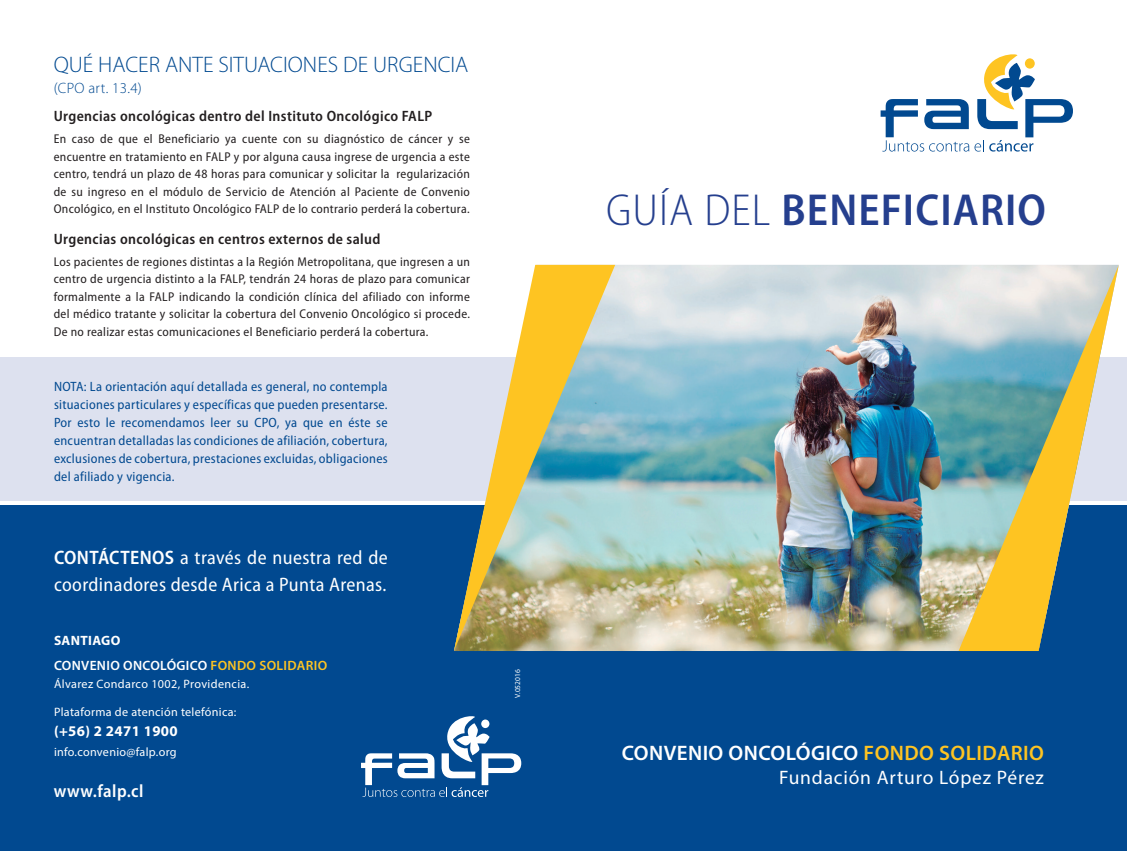
<style>
.page{position:relative;width:1127px;height:851px;background:#fff}
.page>*{position:absolute;margin:0;border:0;box-sizing:border-box;transform-origin:0 0}
.t1{font:600 semi-condensed 45px "Myriad Pro";letter-spacing:.025em;color:#253f8e}
.t2{font:300 22.5px "Myriad Pro";color:#014990}
.t3{font:600 21px "Myriad Pro";letter-spacing:.02em;color:#fff}
.t4{font:semi-condensed 19.5px/27px "Myriad Pro";letter-spacing:.02em;color:#fff}
.t5{font:19.5px "Myriad Pro";letter-spacing:.04em;color:#fff}
.t6{font:600 semi-condensed 18px "Myriad Pro";letter-spacing:.025em;color:#fff}
.t7{font:600 semi-condensed 15px "Myriad Pro";letter-spacing:.025em;color:#231f20}
.t8{font:300 15px "Myriad Pro";letter-spacing:.02em;color:#014990}
.t9{font:700 14.85px "Myriad Pro";letter-spacing:.025em;color:#fff}
.t10{font:semi-condensed 13.5px/18px "Myriad Pro";letter-spacing:.02em;color:#014990;text-align:justify}
.t11{font:600 13.5px "Myriad Pro";letter-spacing:.025em;color:#fff}
.t12{font:700 13.5px "Myriad Pro";letter-spacing:.025em;color:#fff}
.t13{font:semi-condensed 12.75px/17.5px "Myriad Pro";letter-spacing:.025em;color:#231f20;text-align:justify}
.t14{font:12.15px "Myriad Pro";letter-spacing:.025em;color:#fff}
.t15{font:7.5px "Myriad Pro";color:#fff}
.s1{font-weight:600}
.s2{color:#fec422}
.s3{font-weight:300}
</style>
<div class="page">
<div style="left:0;top:505px;width:1127px;height:345px;background:#014990"></div>
<div style="left:0;top:357px;width:1127px;height:144px;background:#dde1ef"></div>
<img style="left:615px;top:265px;width:343px;height:386px">
<svg style="left:958px;top:265px;width:161px;height:386px"></svg>
<svg style="left:454px;top:265px;width:161px;height:386px"></svg>
<svg style="left:880px;top:54px;width:193px;height:97px"></svg>
<svg style="left:361px;top:716px;width:160px;height:80px"></svg>
<p class="t2" style="left:54px;top:52px;width:416px">QUÉ HACER ANTE SITUACIONES DE URGENCIA</p>
<p class="t8" style="left:54px;top:80px;width:90px">(CPO art. 13.4)</p>
<p class="t7" style="left:54px;top:108px;width:380px">Urgencias oncológicas dentro del Instituto Oncológico FALP</p>
<p class="t13" style="left:54px;top:130px;width:418px">En caso de que el Beneficiario ya cuente con su diagnóstico de cáncer y se encuentre en tratamiento en FALP y por alguna causa ingrese de urgencia a este centro, tendrá un plazo de 48 horas para comunicar y solicitar la regularización de su ingreso en el módulo de Servicio de Atención al Paciente de Convenio Oncológico, en el Instituto Oncológico FALP de lo contrario perderá la cobertura.</p>
<p class="t7" style="left:54px;top:230px;width:328px">Urgencias oncológicas en centros externos de salud</p>
<p class="t13" style="left:54px;top:253px;width:418px">Los pacientes de regiones distintas a la Región Metropolitana, que ingresen a un centro de urgencia distinto a la FALP, tendrán 24 horas de plazo para comunicar formalmente a la FALP indicando la condición clínica del afiliado con informe del médico tratante y solicitar la cobertura del Convenio Oncológico si procede.<br>De no realizar estas comunicaciones el Beneficiario perderá la cobertura.</p>
<p class="t10" style="left:54px;top:377px;width:335px">NOTA: La orientación aquí detallada es general, no contempla situaciones particulares y específicas que pueden presentarse.<br>Por esto le recomendamos leer su CPO, ya que en éste se encuentran detalladas las condiciones de afiliación, cobertura, exclusiones de cobertura, prestaciones excluidas, obligaciones del afiliado y vigencia.</p>
<p class="t4" style="left:54px;top:544px;width:335px"><span class="s1">CONTÁCTENOS</span> a través de nuestra red de coordinadores desde Arica a Punta Arenas.</p>
<p class="t12" style="left:54px;top:631px;width:68px">SANTIAGO</p>
<p class="t11" style="left:54px;top:656px;width:275px">CONVENIO ONCOLÓGICO <span class="s2">FONDO SOLIDARIO</span></p>
<p class="t14" style="left:54px;top:675px;width:197px">Álvarez Condarco 1002, Providencia.</p>
<p class="t14" style="left:54px;top:703px;width:184px">Plataforma de atención telefónica:</p>
<p class="t9" style="left:54px;top:721px;width:125px">(+56) 2 2471 1900</p>
<p class="t14" style="left:54px;top:744px;width:124px">info.convenio@falp.org</p>
<p class="t6" style="left:54px;top:780px;width:91px">www.falp.cl</p>
<p class="t15" style="left:513px;top:697px;width:30px;rotate:-90deg">V.052016</p>
<p class="t1" style="left:606px;top:185px;width:442px"><span class="s3">GUÍA DEL</span> BENEFICIARIO</p>
<p class="t3" style="left:622px;top:739px;width:424px">CONVENIO ONCOLÓGICO <span class="s2">FONDO SOLIDARIO</span></p>
<p class="t5" style="left:779px;top:765px;width:266px">Fundación Arturo López Pérez</p>
</div>
